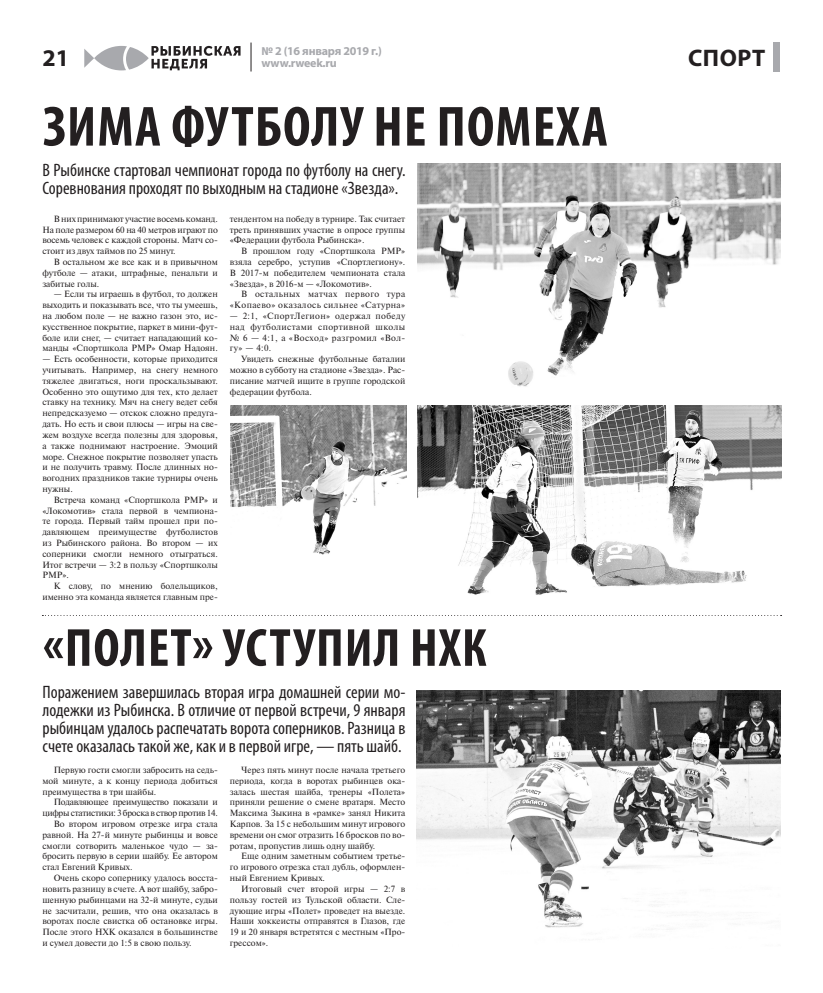
<style>
.page{position:relative;width:823px;height:993px;background:#fff}
.page>*{position:absolute;margin:0;border:0;box-sizing:border-box;transform-origin:0 0}
.Заголовок1{font:700 condensed 57px "Myriad Pro";letter-spacing:.02em;color:#231f20}
.Заголовок1-2{font:700 condensed 54px "Myriad Pro";letter-spacing:.02em;color:#231f20}
.рубрика1{font:700 24px "Myriad Pro";letter-spacing:.02em;color:#231f20}
.Лид1{font:condensed 18px/18px "Myriad Pro";color:#231f20}
.t1{font:700 12px/12px "Myriad Pro";letter-spacing:-.02em;color:#a8a9ad}
.Основной_текст1{font:9px/10.8px "Newton C";color:#231f20;text-align:justify}
.Основной_текст1-2{font:9px/10.8px "Newton C";letter-spacing:-.03em;color:#231f20;text-align:right}
.Основной_текст1-3{font:9px/10.8px "Newton C";letter-spacing:.04em;color:#231f20;text-align:right}
</style>
<div class="page">
<svg style="left:250px;top:43px;width:1px;height:28px"></svg>
<svg style="left:84px;top:46px;width:156px;height:24px"></svg>
<div style="left:773px;top:43px;width:6px;height:29px;background:#a8a9ad"></div>
<img style="left:417px;top:163px;width:363px;height:224px">
<img style="left:416px;top:690px;width:363px;height:240px">
<img style="left:417px;top:405px;width:363px;height:190px">
<img style="left:230px;top:405px;width:176px;height:150px">
<p class="рубрика1" style="left:43px;top:42px;width:28px">21</p>
<h3 class="t1" style="left:261px;top:45px;width:122px">№ 2 (16 января 2019 г.) www.rweek.ru</h3>
<p class="Заголовок1" style="left:43px;top:91px;width:566px">ЗИМА ФУТБОЛУ НЕ ПОМЕХА</p>
<p class="Лид1" style="left:43px;top:160px;width:364px">В Рыбинске стартовал чемпионат города по футболу на снегу.<br>Соревнования проходят по выходным на стадионе «Звезда».</p>
<p class="Основной_текст1" style="left:42px;top:213px;width:177px;text-indent:11px">В них принимают участие восемь команд.<br>На поле размером 60 на 40 метров играют по восемь человек с каждой стороны. Матч со&shy;стоит из двух таймов по 25 минут.</p>
<p class="Основной_текст1" style="left:42px;top:256px;width:177px;text-indent:11px">В остальном же все как и в привычном футболе — атаки, штрафные, пенальти и забитые голы.</p>
<p class="Основной_текст1" style="left:42px;top:289px;width:177px;text-indent:11px">— Если ты играешь в футбол, то должен выходить и показывать все, что ты умеешь, на любом поле — не важно газон это, ис&shy;кусственное покрытие, паркет в мини-фут&shy;боле или снег, — считает нападающий ко&shy;манды «Спортшкола РМР» Омар Надоян.</p>
<p class="Основной_текст1" style="left:42px;top:353px;width:177px">— Есть особенности, которые приходится учитывать. Например, на снегу немного тяжелее двигаться, ноги проскальзывают.<br>Особенно это ощутимо для тех, кто делает ставку на технику. Мяч на снегу ведет себя непредсказуемо — отскок сложно предуга&shy;дать. Но есть и свои плюсы — игры на све&shy;жем воздухе всегда полезны для здоровья, а также поднимают настроение. Эмоций море. Снежное покрытие позволяет упасть и не получить травму. После длинных но&shy;вогодних праздников такие турниры очень нужны.</p>
<p class="Основной_текст1" style="left:42px;top:494px;width:177px;text-indent:11px">Встреча команд «Спортшкола РМР» и «Локомотив» стала первой в чемпиона&shy;те города. Первый тайм прошел при по&shy;давляющем преимуществе футболистов из Рыбинского района. Во втором — их соперники смогли немного отыграться.<br>Итог встречи — 3:2 в пользу «Спортшколы РМР».</p>
<p class="Основной_текст1" style="left:42px;top:580px;width:177px;text-align:right">К слову, по мнению болельщиков, именно эта команда является главным пре-</p>
<p class="Основной_текст1" style="left:230px;top:213px;width:177px">тендентом на победу в турнире. Так считает треть принявших участие в опросе группы «Федерации футбола Рыбинска».</p>
<p class="Основной_текст1" style="left:230px;top:245px;width:177px;text-indent:11px">В прошлом году «Спортшкола РМР» взяла серебро, уступив «Спортлегиону».<br>В 2017-м победителем чемпионата стала «Звезда», в 2016-м — «Локомотив».</p>
<p class="Основной_текст1-3" style="left:230px;top:289px;width:177px">В остальных матчах первого тура «Копаево» оказалось сильнее «Сатурна»</p>
<p class="Основной_текст1" style="left:230px;top:310px;width:177px">— 2:1, «СпортЛегион» одержал победу над футболистами спортивной школы № 6 — 4:1, а «Восход» разгромил «Вол&shy;гу» — 4:0.</p>
<p class="Основной_текст1" style="left:230px;top:353px;width:177px;text-indent:11px">Увидеть снежные футбольные баталии можно в субботу на стадионе «Звезда». Рас&shy;писание матчей ищите в группе городской федерации футбола.</p>
<p class="Заголовок1-2" style="left:43px;top:613px;width:445px">«ПОЛЕТ» УСТУПИЛ НХК</p>
<p class="Лид1" style="left:43px;top:682px;width:364px;text-align:justify">Поражением завершилась вторая игра домашней серии мо&shy;лодежки из Рыбинска. В отличие от первой встречи, 9 января рыбинцам удалось распечатать ворота соперников. Разница в счете оказалась такой же, как и в первой игре, — пять шайб.</p>
<p class="Основной_текст1" style="left:42px;top:764px;width:177px;text-indent:11px">Первую гости смогли забросить на седь&shy;мой минуте, а к концу периода добиться преимущества в три шайбы.</p>
<p class="Основной_текст1-2" style="left:42px;top:796px;width:177px">Подавляющее преимущество показали и цифры статистики: 3 броска в створ против 14.</p>
<p class="Основной_текст1" style="left:42px;top:818px;width:177px;text-indent:11px">Во втором игровом отрезке игра стала равной. На 27-й минуте рыбинцы и вовсе смогли сотворить маленькое чудо — за&shy;бросить первую в серии шайбу. Ее автором стал Евгений Кривых.</p>
<p class="Основной_текст1" style="left:42px;top:872px;width:177px;text-indent:11px">Очень скоро сопернику удалось восста&shy;новить разницу в счете. А вот шайбу, забро&shy;шенную рыбинцами на 32-й минуте, судьи не засчитали, решив, что она оказалась в воротах после свистка об остановке игры.<br>После этого НХК оказался в большинстве и сумел довести до 1:5 в свою пользу.</p>
<p class="Основной_текст1" style="left:230px;top:764px;width:177px;text-indent:11px">Через пять минут после начала третьего периода, когда в воротах рыбинцев ока&shy;залась шестая шайба, тренеры «Полета» приняли решение о смене вратаря. Место Максима Зыкина в «рамке» занял Никита Карпов. За 15 с небольшим минут игрового времени он смог отразить 16 бросков по во&shy;ротам, пропустив лишь одну шайбу.</p>
<p class="Основной_текст1" style="left:230px;top:850px;width:177px;text-indent:11px">Еще одним заметным событием третье&shy;го игрового отрезка стал дубль, оформлен&shy;ный Евгением Кривых.</p>
<p class="Основной_текст1" style="left:230px;top:883px;width:177px;text-indent:11px">Итоговый счет второй игры — 2:7 в пользу гостей из Тульской области. Сле&shy;дующие игры «Полет» проведет на выезде.<br>Наши хоккеисты отправятся в Глазов, где 19 и 20 января встретятся с местным «Про&shy;грессом».</p>
<p class="рубрика1" style="left:687px;top:42px;width:78px">СПОРТ</p>
</div>
